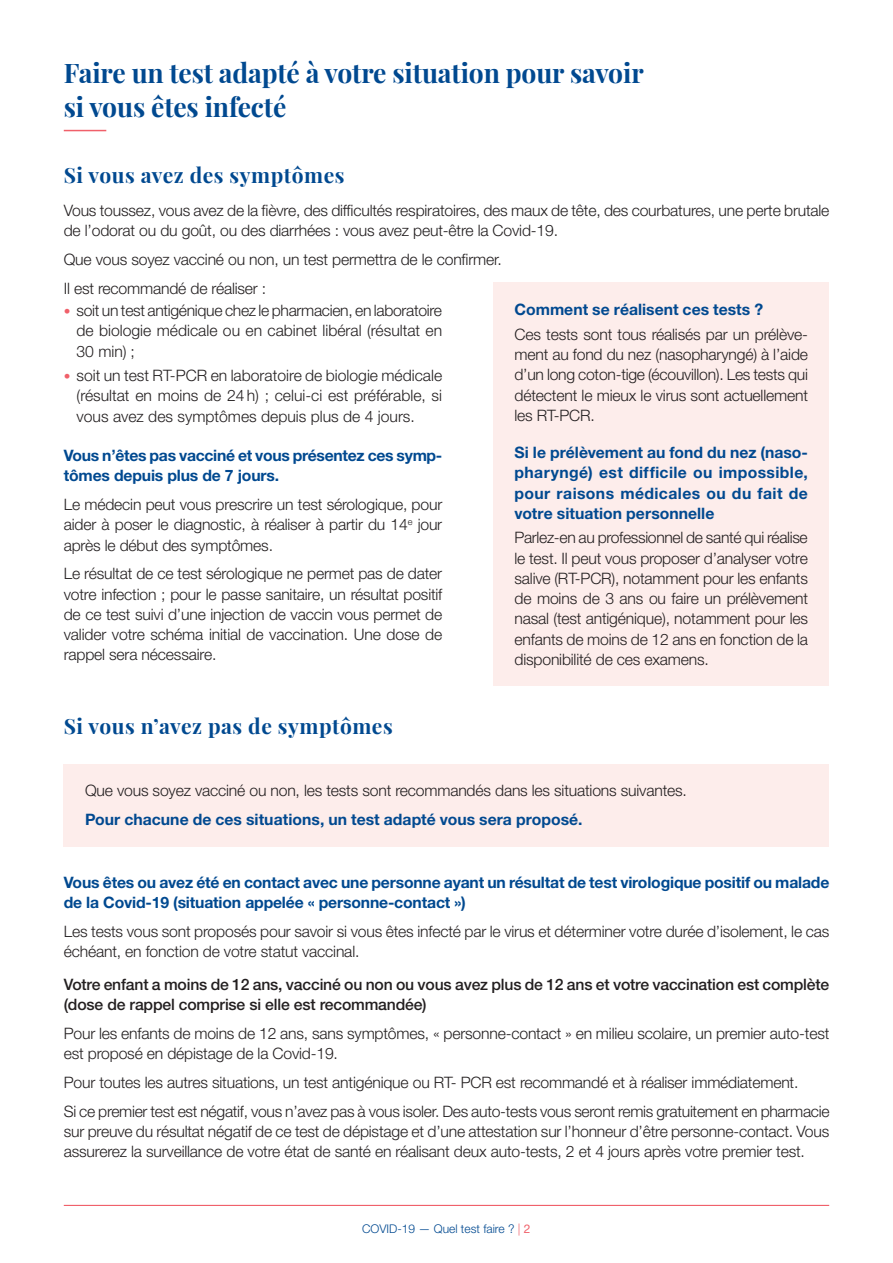
<style>
.page{position:relative;width:893px;height:1263px;background:#fff}
.page>*{position:absolute;margin:0;border:0;box-sizing:border-box;transform-origin:0 0}
.Titre_1_bleu_bold{font:700 27px "Playfair Display";letter-spacing:-.005em;color:#014990}
.Titre_2{font:700 21px "Playfair Display";letter-spacing:.025em;color:#014990}
.Texte_courant{font:300 15.75px/20.2px "Helvetica Neue LT Std";letter-spacing:-.01em;color:#231f20;text-align:justify}
.Texte_courant_gras_b{font:700 15.75px/20.2px "Helvetica Neue LT Std";letter-spacing:-.01em;color:#014990}
.Texte_courant-2{font:700 15.75px/20.2px "Helvetica Neue LT Std";color:#014990;text-align:justify}
.Texte_courant-3{font:500 15.75px/20.2px "Helvetica Neue LT Std";letter-spacing:-.01em;color:#231f20}
.t1{font:300 12px "Helvetica Neue LT Std";color:#014990}
.s1{font-size:13.5px;color:#f0606a}
.s2{color:#f0616a}
.s3{font-weight:400;color:#f0616a}
</style>
<div class="page">
<hr style="left:64px;top:1205px;width:765px;height:1px;background:#f0606a">
<hr style="left:64px;top:130px;width:42px;height:1px;background:#f0606a">
<div style="left:493px;top:283px;width:336px;height:403px;background:#fdedeb"></div>
<div style="left:64px;top:764px;width:765px;height:82px;background:#fdedeb"></div>
<p class="Titre_1_bleu_bold" style="left:64px;top:52px;width:581px">Faire un test adapté à votre situation pour savoir</p>
<p class="Titre_1_bleu_bold" style="left:64px;top:86px;width:224px">si vous êtes infecté</p>
<p class="Titre_2" style="left:64px;top:159px;width:282px">Si vous avez des symptômes</p>
<p class="Texte_courant" style="left:64px;top:200px;width:767px">Vous toussez, vous avez de la fièvre, des difficultés respiratoires, des maux de tête, des courbatures, une perte brutale de l’odorat ou du goût, ou des diarrhées : vous avez peut-être la Covid-19.</p>
<p class="Texte_courant" style="left:64px;top:249px;width:440px">Que vous soyez vacciné ou non, un test permettra de le confirmer.</p>
<p class="Texte_courant" style="left:64px;top:278px;width:204px">Il est recommandé de réaliser :</p>
<p class="Texte_courant" style="left:77px;top:300px;width:367px;text-indent:-13px"><span class="s1">•</span> soit un test antigénique chez le pharmacien, en laboratoire de biologie médicale ou en cabinet libéral (résultat en 30 min) ;</p>
<p class="Texte_courant" style="left:77px;top:365px;width:367px;text-indent:-13px"><span class="s1">•</span> soit un test RT-PCR en laboratoire de biologie médicale (résultat en moins de 24h) ; celui-ci est préférable, si vous avez des symptômes depuis plus de 4 jours.</p>
<p class="Texte_courant_gras_b" style="left:64px;top:445px;width:380px">Vous n’êtes pas vacciné et vous présentez ces symp&shy;tômes depuis plus de 7 jours.</p>
<p class="Texte_courant" style="left:64px;top:494px;width:380px">Le médecin peut vous prescrire un test sérologique, pour aider à poser le diagnostic, à réaliser à partir du 14<sup>e</sup> jour après le début des symptômes.</p>
<p class="Texte_courant" style="left:64px;top:563px;width:380px">Le résultat de ce test sérologique ne permet pas de dater votre infection ; pour le passe sanitaire, un résultat positif de ce test suivi d’une injection de vaccin vous permet de valider votre schéma initial de vaccination. Une dose de rappel sera nécessaire.</p>
<p class="Texte_courant-2" style="left:514px;top:299px;width:250px">Comment se réalisent ces tests ?</p>
<p class="Texte_courant" style="left:514px;top:324px;width:295px">Ces tests sont tous réalisés par un prélève&shy;ment au fond du nez (nasopharyngé) à l’aide d’un long coton-tige (écouvillon). Les tests qui détectent le mieux le virus sont actuellement les RT-PCR.</p>
<p class="Texte_courant-2" style="left:514px;top:442px;width:295px">Si le prélèvement au fond du nez (naso&shy;pharyngé) est difficile ou impossible, pour raisons médicales ou du fait de votre situation personnelle</p>
<p class="Texte_courant" style="left:514px;top:527px;width:295px">Parlez-en au professionnel de santé qui réalise le test. Il peut vous proposer d’analyser votre salive (RT-PCR), notamment pour les enfants de moins de 3 ans ou faire un prélèvement nasal (test antigénique), notamment pour les enfants de moins de 12 ans en fonction de la disponibilité de ces examens.</p>
<p class="Titre_2" style="left:64px;top:709px;width:330px">Si vous n’avez pas de symptômes</p>
<p class="Texte_courant" style="left:85px;top:780px;width:603px">Que vous soyez vacciné ou non, les tests sont recommandés dans les situations suivantes.</p>
<p class="Texte_courant-2" style="left:85px;top:809px;width:499px">Pour chacune de ces situations, un test adapté vous sera proposé.</p>
<p class="Texte_courant_gras_b" style="left:64px;top:871px;width:767px">Vous êtes ou avez été en contact avec une personne ayant un résultat de test virologique positif ou malade de la Covid-19 (situation appelée « personne-contact »)</p>
<p class="Texte_courant" style="left:64px;top:920px;width:767px">Les tests vous sont proposés pour savoir si vous êtes infecté par le virus et déterminer votre durée d’isolement, le cas échéant, en fonction de votre statut vaccinal.</p>
<p class="Texte_courant-3" style="left:64px;top:974px;width:767px">Votre enfant a moins de 12 ans, vacciné ou non ou vous avez plus de 12 ans et votre vaccination est complète (dose de rappel comprise si elle est recommandée)</p>
<p class="Texte_courant" style="left:64px;top:1023px;width:767px">Pour les enfants de moins de 12 ans, sans symptômes, « personne-contact » en milieu scolaire, un premier auto-test est proposé en dépistage de la Covid-19.</p>
<p class="Texte_courant" style="left:64px;top:1072px;width:736px">Pour toutes les autres situations, un test antigénique ou RT- PCR est recommandé et à réaliser immédiatement.</p>
<p class="Texte_courant" style="left:64px;top:1101px;width:767px">Si ce premier test est négatif, vous n’avez pas à vous isoler. Des auto-tests vous seront remis gratuitement en pharmacie sur preuve du résultat négatif de ce test de dépistage et d’une attestation sur l’honneur d’être personne-contact. Vous assurerez la surveillance de votre état de santé en réalisant deux auto-tests, 2 et 4 jours après votre premier test.</p>
<p class="t1" style="left:362px;top:1221px;width:170px">COVID-19 — Quel test faire ? <span class="s2">|</span> <span class="s3">2</span></p>
</div>
